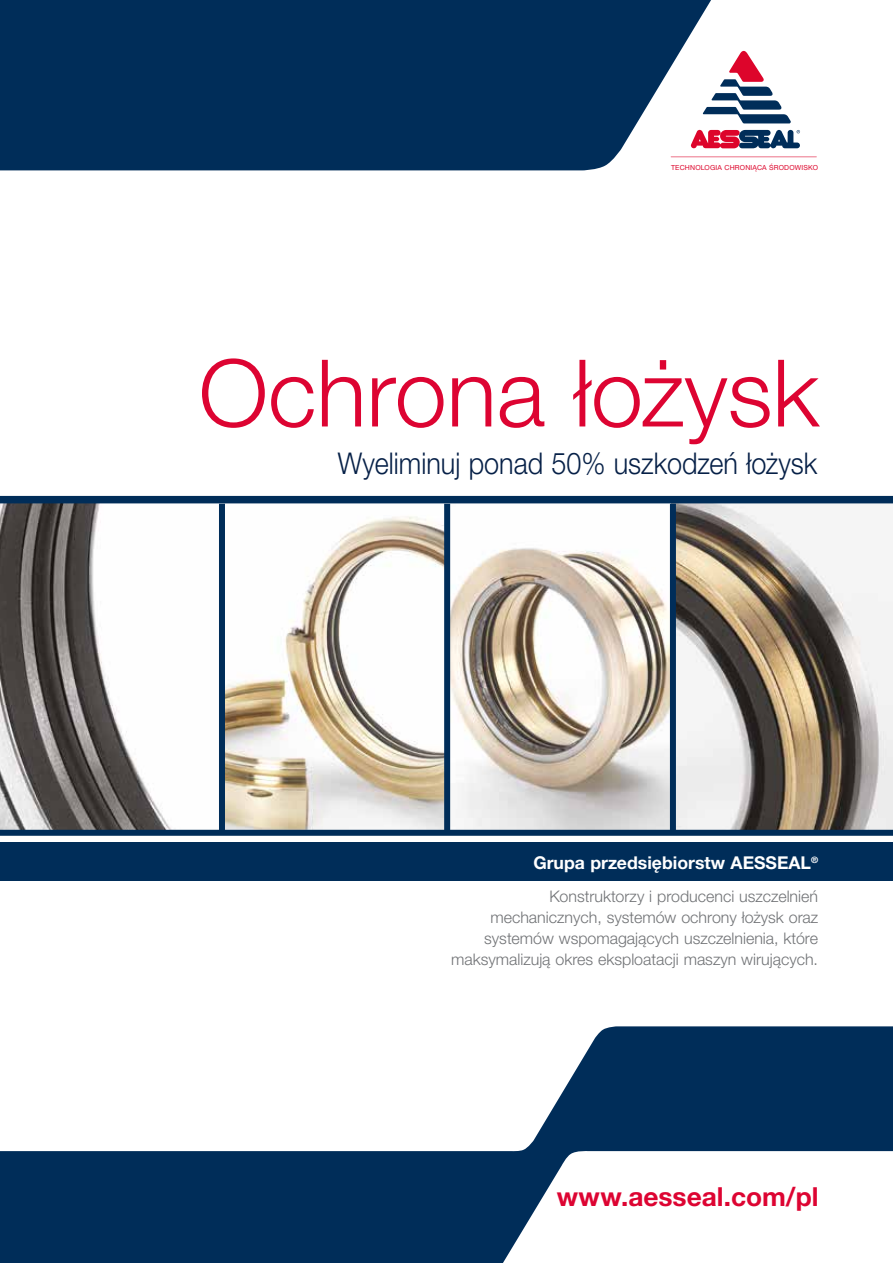
<style>
.page{position:relative;width:893px;height:1263px;background:#fff}
.page>*{position:absolute;margin:0;border:0;box-sizing:border-box;transform-origin:0 0}
.Front_Brochure_Headi{font:300 93.3px "Helvetica Neue LTW1 G";color:#dd0432}
.Quote_blue__trans{font:300 30px "Helvetica Neue LTW1 G";color:#062047;scale:.9 1}
.Front_brochure_web{font:700 26.25px "Helvetica Neue LTW1 G";color:#dd0432}
.Front_Brochure_subhe{font:700 17.7px "Helvetica Neue LTW1 G";color:#fff}
.Front_Brochure_Body{font:300 16.05px/21px "Helvetica Neue LTW1 G";color:#717376;text-align:right}
.t1{font:6.9px "Helvetica Neue LTW1 G";letter-spacing:.025em;color:#dd052b}
</style>
<div class="page">
<img style="left:0;top:503px;width:221px;height:327px">
<img style="left:449px;top:503px;width:223px;height:327px">
<svg style="left:672px;top:503px;width:221px;height:327px"></svg>
<img style="left:221px;top:503px;width:226px;height:327px">
<div style="left:219px;top:504px;width:6px;height:326px;background:#002d59"></div>
<div style="left:444px;top:504px;width:6px;height:326px;background:#002d59"></div>
<div style="left:670px;top:504px;width:6px;height:326px;background:#002d59"></div>
<div style="left:0;top:843px;width:893px;height:38px;background:#002d59"></div>
<div style="left:0;top:830px;width:893px;height:6px;background:#002d59"></div>
<div style="left:0;top:496px;width:893px;height:7px;background:#002d59"></div>
<svg style="left:0;top:1026px;width:893px;height:237px"></svg>
<svg style="left:0;top:0;width:817px;height:170px;background:#234a70"></svg>
<svg style="left:671px;top:157px;width:146px;height:1px"></svg>
<svg style="left:691px;top:130px;width:109px;height:18px;background:#884f6f"></svg>
<svg style="left:703px;top:51px;width:88px;height:73px"></svg>
<p class="t1" style="left:671px;top:164px;width:149px">TECHNOLOGIA CHRONIĄCA ŚRODOWISKO</p>
<p class="Front_Brochure_Headi" style="left:199px;top:336px;width:622px">Ochrona łożysk</p>
<p class="Quote_blue__trans" style="left:338px;top:445px;width:534px">Wyeliminuj ponad 50% uszkodzeń łożysk</p>
<p class="Front_Brochure_subhe" style="left:533px;top:851px;width:286px">Grupa przedsiębiorstw AESSEAL<sup>®</sup></p>
<p class="Front_Brochure_Body" style="left:451px;top:886px;width:369px">Konstruktorzy i producenci uszczelnień mechanicznych, systemów ochrony łożysk oraz systemów wspomagających uszczelnienia, które maksymalizują okres eksploatacji maszyn wirujących.</p>
<p class="Front_brochure_web" style="left:557px;top:1181px;width:263px">www.aesseal.com/pl</p>
</div>
